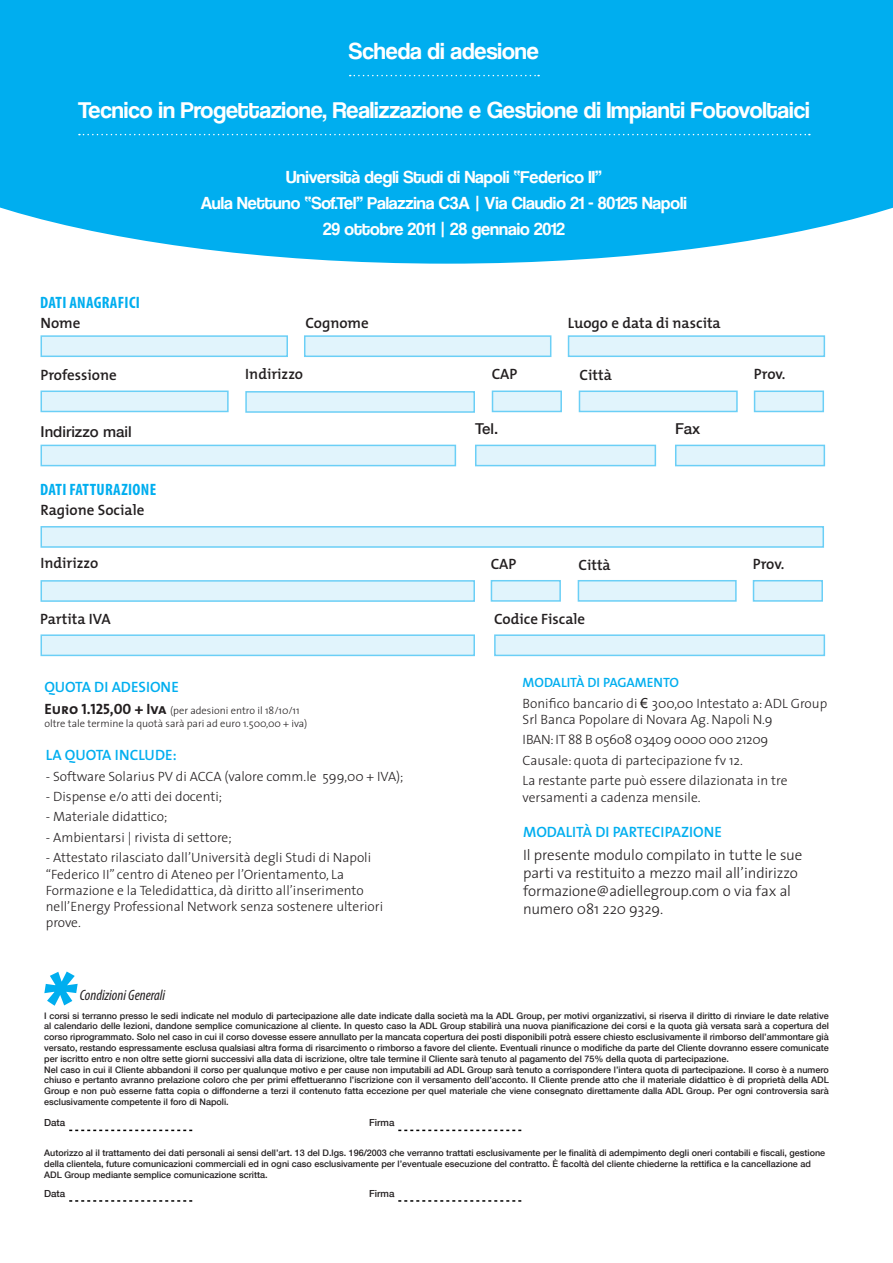
<style>
.page{position:relative;width:893px;height:1263px;background:#fff}
.page>*{position:absolute;margin:0;border:0;box-sizing:border-box;transform-origin:0 0}
.t1{font:italic condensed 90px "Myriad Pro";color:#00aeef}
.t2{font:24px "Coolvetica Rg";color:#fff}
.t3{font:18px/25.8px "Coolvetica Rg";color:#fff;text-align:center}
.t4{font:700 condensed 16.5px "Myriad Pro";letter-spacing:.02em;color:#00aeef}
.t5{font:300 15px/18px "The Sans";letter-spacing:-.01em;color:#231f20}
.t6{font:600 15px "The Mix";color:#231f20}
.t7{font:600 15px "The Sans";color:#00aeef}
.t8{font:500 15px "Helvetica Neue";color:#231f20}
.t9{font:italic condensed 15px "Myriad Pro";color:#231f20}
.t10{font:300 13.5px/16.2px "The Sans";color:#231f20}
.t11{font:300 10.5px/12.6px "The Sans";color:#231f20}
.t12{font:500 9.75px "Helvetica Neue";color:#231f20}
.t13{font:500 9px/10.8px "Helvetica Neue";color:#231f20}
.s1{font-family:"The Sans Bold Caps";font-weight:400;font-size:15px}
.s2{font-weight:600;color:#00aeef}
.s3{font-family:"Tahoma";font-weight:400}
</style>
<div class="page">
<svg style="left:0;top:0;width:893px;height:264px;background:#11b3f0"></svg>
<div style="left:41px;top:335px;width:247px;height:22px;background:#e1f4fc;border:2px solid #6bcff6"></div>
<div style="left:41px;top:390px;width:188px;height:22px;background:#e1f4fc;border:2px solid #6bcff6"></div>
<div style="left:245px;top:391px;width:230px;height:22px;background:#e1f4fc;border:2px solid #6bcff6"></div>
<div style="left:41px;top:634px;width:434px;height:22px;background:#e1f4fc;border:2px solid #6bcff6"></div>
<div style="left:494px;top:634px;width:331px;height:22px;background:#e1f4fc;border:2px solid #6bcff6"></div>
<div style="left:41px;top:445px;width:415px;height:21px;background:#e1f4fc;border:2px solid #6bcff6"></div>
<div style="left:41px;top:526px;width:783px;height:22px;background:#e1f4fc;border:2px solid #6bcff6"></div>
<div style="left:492px;top:390px;width:70px;height:22px;background:#e1f4fc;border:2px solid #6bcff6"></div>
<div style="left:475px;top:445px;width:181px;height:21px;background:#e1f4fc;border:2px solid #6bcff6"></div>
<div style="left:675px;top:445px;width:150px;height:21px;background:#e1f4fc;border:2px solid #6bcff6"></div>
<div style="left:754px;top:390px;width:70px;height:22px;background:#e1f4fc;border:2px solid #6bcff6"></div>
<div style="left:579px;top:390px;width:159px;height:22px;background:#e1f4fc;border:2px solid #6bcff6"></div>
<div style="left:304px;top:335px;width:247px;height:22px;background:#e1f4fc;border:2px solid #6bcff6"></div>
<div style="left:568px;top:335px;width:257px;height:22px;background:#e1f4fc;border:2px solid #6bcff6"></div>
<div style="left:41px;top:580px;width:434px;height:22px;background:#e1f4fc;border:2px solid #6bcff6"></div>
<div style="left:491px;top:580px;width:70px;height:22px;background:#e1f4fc;border:2px solid #6bcff6"></div>
<div style="left:753px;top:580px;width:70px;height:22px;background:#e1f4fc;border:2px solid #6bcff6"></div>
<div style="left:578px;top:580px;width:159px;height:22px;background:#e1f4fc;border:2px solid #6bcff6"></div>
<svg style="left:69px;top:1200px;width:123px;height:2px"></svg>
<svg style="left:398px;top:1200px;width:123px;height:2px"></svg>
<svg style="left:69px;top:1130px;width:123px;height:1px"></svg>
<svg style="left:398px;top:1130px;width:123px;height:1px"></svg>
<svg style="left:44px;top:971px;width:34px;height:35px"></svg>
<svg style="left:350px;top:75px;width:189px;height:1px"></svg>
<svg style="left:79px;top:134px;width:731px;height:1px"></svg>
<h2 class="t2" style="left:349px;top:37px;width:191px">Scheda di adesione</h2>
<h2 class="t2" style="left:78px;top:96px;width:733px">Tecnico in Progettazione, Realizzazione e Gestione di Impianti Fotovoltaici</h2>
<h3 class="t4" style="left:40px;top:292px;width:38px">DATIANAG</h3>
<h3 class="t4" style="left:102px;top:292px;width:38px">RAFICI</h3>
<h3 class="t6" style="left:41px;top:310px;width:41px">Nome</h3>
<h3 class="t3" style="left:201px;top:164px;width:487px">Università degli Studi di Napoli “Federico II”<br>Aula Nettuno “Sof.Tel” Palazzina C3A | Via Claudio 21 - 80125 Napoli<br>29 ottobre 2011 | 28 gennaio 2012</h3>
<h3 class="t6" style="left:305px;top:310px;width:65px">Cognome</h3>
<h3 class="t6" style="left:568px;top:310px;width:154px">Luogo e data di nascita</h3>
<h3 class="t6" style="left:41px;top:362px;width:78px">Professione</h3>
<h3 class="t6" style="left:245px;top:361px;width:59px">Indirizzo</h3>
<h3 class="t8" style="left:41px;top:423px;width:93px">Indirizzo mail</h3>
<h3 class="t4" style="left:40px;top:479px;width:96px">DATI FATTURAZIONE</h3>
<h3 class="t6" style="left:41px;top:497px;width:105px">Ragione Sociale</h3>
<h3 class="t6" style="left:492px;top:361px;width:27px">CAP</h3>
<h3 class="t6" style="left:579px;top:362px;width:34px">Città</h3>
<h3 class="t6" style="left:754px;top:361px;width:33px">Prov.</h3>
<h3 class="t8" style="left:475px;top:420px;width:25px">Tel.</h3>
<h3 class="t8" style="left:675px;top:420px;width:27px">Fax</h3>
<h3 class="t6" style="left:41px;top:550px;width:59px">Indirizzo</h3>
<h3 class="t6" style="left:491px;top:552px;width:27px">CAP</h3>
<h3 class="t6" style="left:578px;top:553px;width:34px">Città</h3>
<h3 class="t6" style="left:753px;top:552px;width:33px">Prov.</h3>
<h3 class="t6" style="left:40px;top:606px;width:72px">Partita IVA</h3>
<h3 class="t7" style="left:44px;top:674px;width:11px">QUOTA</h3>
<h3 class="t7" style="left:94px;top:674px;width:61px">DIADESIONE</h3>
<p class="t11" style="left:44px;top:704px;width:264px"><span class="s1">Euro 1.125,00 + Iva</span> (per adesioni entro il 18/10/11 oltre tale termine la quotà sarà pari ad euro 1.500,00 + iva)</p>
<h3 class="t7" style="left:46px;top:742px;width:132px">LA QUOTA INCLUDE:</h3>
<h3 class="t10" style="left:46px;top:767px;width:359px">- Software Solarius PV di ACCA (valore comm.le 599,00 + IVA);</h3>
<h3 class="t10" style="left:46px;top:788px;width:178px">- Dispense e/o atti dei docenti;</h3>
<h3 class="t10" style="left:46px;top:808px;width:123px">- Materiale didattico;</h3>
<h3 class="t10" style="left:46px;top:829px;width:187px">- Ambientarsi | rivista di settore;</h3>
<p class="t10" style="left:46px;top:849px;width:339px">- Attestato rilasciato dall’Università degli Studi di Napoli “Federico II” centro di Ateneo per l’Orientamento, La Formazione e la Teledidattica, dà diritto all’inserimento nell’Energy Professional Network senza sostenere ulteriori prove.</p>
<h1 class="t1" style="left:40px;top:951px;width:35px">*</h1>
<h3 class="t9" style="left:80px;top:986px;width:87px">Condizioni Generali</h3>
<h3 class="t6" style="left:494px;top:606px;width:93px">Codice Fiscale</h3>
<h3 class="t10" style="left:523px;top:672px;width:306px;line-height:20.4px"><span class="s2">MODALITÀ DI PAGAMENTO<br></span>Bonifico bancario di <span class="s3">€</span> 300,00 Intestato a: ADL Group</h3>
<h3 class="t10" style="left:523px;top:709px;width:266px;line-height:20.4px">Srl Banca Popolare di Novara Ag. Napoli N.9<br>IBAN: IT 88 B 05608 03409 0000 000 21209<br>Causale: quota di partecipazione fv 12.<br>La restante parte può essere dilazionata in tre</h3>
<h3 class="t10" style="left:523px;top:788px;width:180px">versamenti a cadenza mensile.</h3>
<h3 class="t7" style="left:523px;top:820px;width:200px">MODALITÀ DI PARTECIPAZIONE</h3>
<h3 class="t5" style="left:523px;top:845px;width:281px">Il presente modulo compilato in tutte le sue parti va restituito a mezzo mail all’indirizzo formazione@adiellegroup.com o via fax al numero 081 220 9329.</h3>
<p class="t13" style="left:44px;top:1010px;width:786px">I corsi si terranno presso le sedi indicate nel modulo di partecipazione alle date indicate dalla società ma la ADL Group, per motivi organizzativi, si riserva il diritto di rinviare le date relative al calendario delle lezioni, dandone semplice comunicazione al cliente. In questo caso la ADL Group stabilirà una nuova pianificazione dei corsi e la quota già versata sarà a copertura del corso riprogrammato. Solo nel caso in cui il corso dovesse essere annullato per la mancata copertura dei posti disponibili potrà essere chiesto esclusivamente il rimborso dell’ammontare già versato, restando espressamente esclusa qualsiasi altra forma di risarcimento o rimborso a favore del cliente. Eventuali rinunce o modifiche da parte del Cliente dovranno essere comunicate per iscritto entro e non oltre sette giorni successivi alla data di iscrizione, oltre tale termine il Cliente sarà tenuto al pagamento del 75% della quota di partecipazione.<br>Nel caso in cui il Cliente abbandoni il corso per qualunque motivo e per cause non imputabili ad ADL Group sarà tenuto a corrispondere l’intera quota di partecipazione. Il corso è a numero chiuso e pertanto avranno prelazione coloro che per primi effettueranno l’iscrizione con il versamento dell’acconto. Il Cliente prende atto che il materiale didattico è di proprietà della ADL Group e non può esserne fatta copia o diffonderne a terzi il contenuto fatta eccezione per quel materiale che viene consegnato direttamente dalla ADL Group. Per ogni controversia sarà esclusivamente competente il foro di Napoli.</p>
<p class="t12" style="left:44px;top:1117px;width:23px">Data</p>
<p class="t12" style="left:369px;top:1117px;width:27px">Firma</p>
<p class="t13" style="left:44px;top:1147px;width:783px">Autorizzo al il trattamento dei dati personali ai sensi dell’art. 13 del D.lgs. 196/2003 che verranno trattati esclusivamente per le finalità di adempimento degli oneri contabili e fiscali, gestione della clientela, future comunicazioni commerciali ed in ogni caso esclusivamente per l’eventuale esecuzione del contratto. È facoltà del cliente chiederne la rettifica e la cancellazione ad<br>ADL Group mediante semplice comunicazione scritta.</p>
<p class="t12" style="left:44px;top:1188px;width:23px">Data</p>
<p class="t12" style="left:369px;top:1188px;width:27px">Firma</p>
</div>
